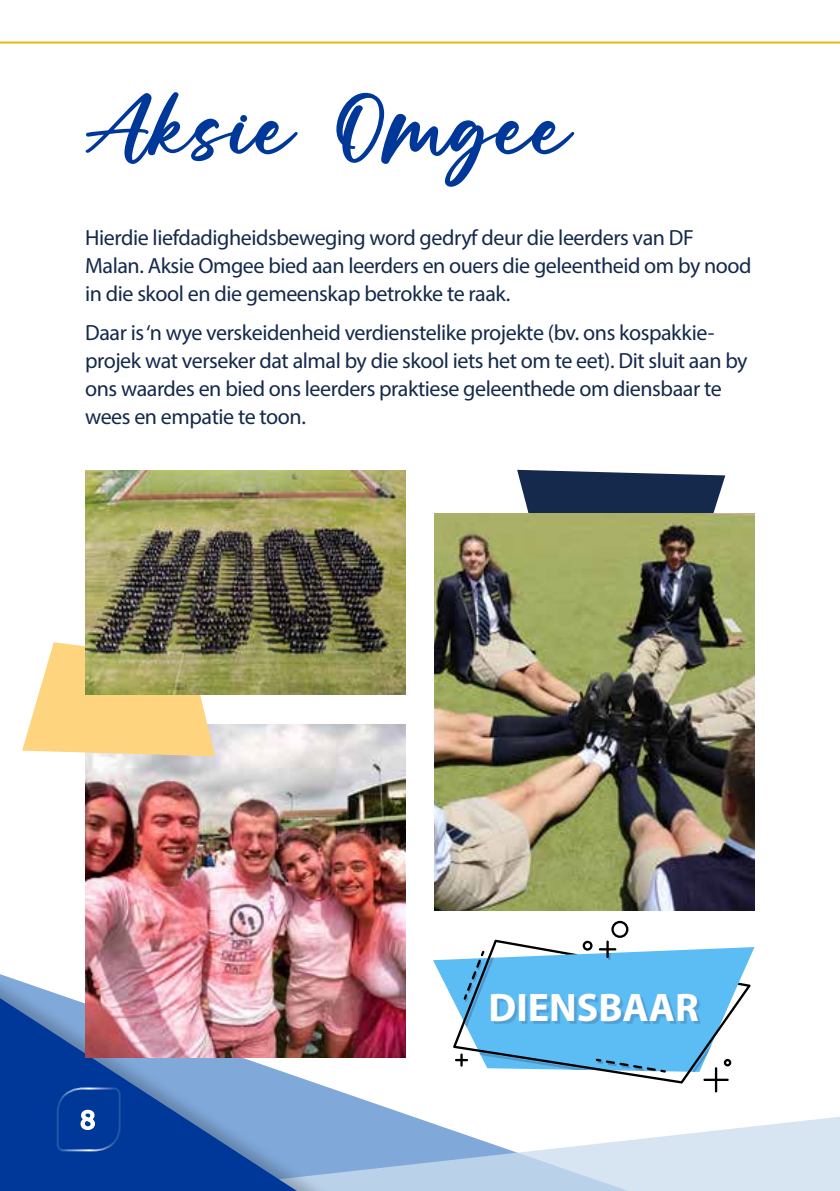
<style>
.page{position:relative;width:840px;height:1191px;background:#fff}
.page>*{position:absolute;margin:0;border:0;box-sizing:border-box;transform-origin:0 0}
.t1{font:96px "Natural";letter-spacing:.025em;color:#003899}
.t2{font:700 40px "Myriad Pro";color:#fff}
.t3{font:24px "MS Reference Sans Serif";color:#fff}
.t4{font:22px/28px "Myriad Pro";letter-spacing:-.02em;color:#14294b}
</style>
<div class="page">
<svg style="left:406px;top:1083px;width:433px;height:108px"></svg>
<div style="left:0;top:945px;width:406px;height:246px;background:#000;opacity:.22"></div>
<svg style="left:0;top:998px;width:297px;height:193px;background:#3362af"></svg>
<svg style="left:56px;top:1086px;width:65px;height:66px;background:#1448a1"></svg>
<hr style="left:0;top:42px;width:839px;height:2px;background:#e8b909">
<svg style="left:517px;top:470px;width:208px;height:43px;background:#2e415f"></svg>
<img style="left:85px;top:725px;width:320px;height:332px">
<svg style="left:22px;top:642px;width:193px;height:114px"></svg>
<img style="left:434px;top:513px;width:320px;height:397px">
<img style="left:85px;top:471px;width:320px;height:223px">
<svg style="left:433px;top:947px;width:321px;height:53px"></svg>
<svg style="left:453px;top:939px;width:297px;height:144px;fill:#5cbdf5"></svg>
<svg style="left:582px;top:940px;width:10px;height:10px"></svg>
<svg style="left:598px;top:921px;width:30px;height:39px"></svg>
<hr style="left:714px;top:1067px;width:2px;height:25px;background:#000">
<hr style="left:703px;top:1078px;width:25px;height:3px;background:#000">
<svg style="left:723px;top:1059px;width:7px;height:7px"></svg>
<svg style="left:454px;top:1053px;width:14px;height:13px"></svg>
<svg style="left:463px;top:950px;width:30px;height:77px;background:#5fa9d5"></svg>
<svg style="left:479px;top:1052px;width:186px;height:20px;background:#65add7"></svg>
<div style="left:494px;top:996px;width:206px;height:28px;background:#4f96c9;opacity:.75"></div>
<h1 class="t1" style="left:81px;top:85px;width:491px">Aksie Omgee</h1>
<p class="t4" style="left:85px;top:223px;width:667px">Hierdie liefdadigheidsbeweging word gedryf deur die leerders van DF<br>Malan. Aksie Omgee bied aan leerders en ouers die geleentheid om by nood in die skool en die gemeenskap betrokke te raak.</p>
<p class="t4" style="left:85px;top:318px;width:663px">Daar is ‘n wye verskeidenheid verdienstelike projekte (bv. ons kospakkie&shy;projek wat verseker dat almal by die skool iets het om te eet). Dit sluit aan by ons waardes en bied ons leerders praktiese geleenthede om diensbaar te wees en empatie te toon.</p>
<p class="t3" style="left:80px;top:1104px;width:17px">8</p>
<h2 class="t2" style="left:488px;top:981px;width:211px">DIENSBAAR</h2>
</div>
